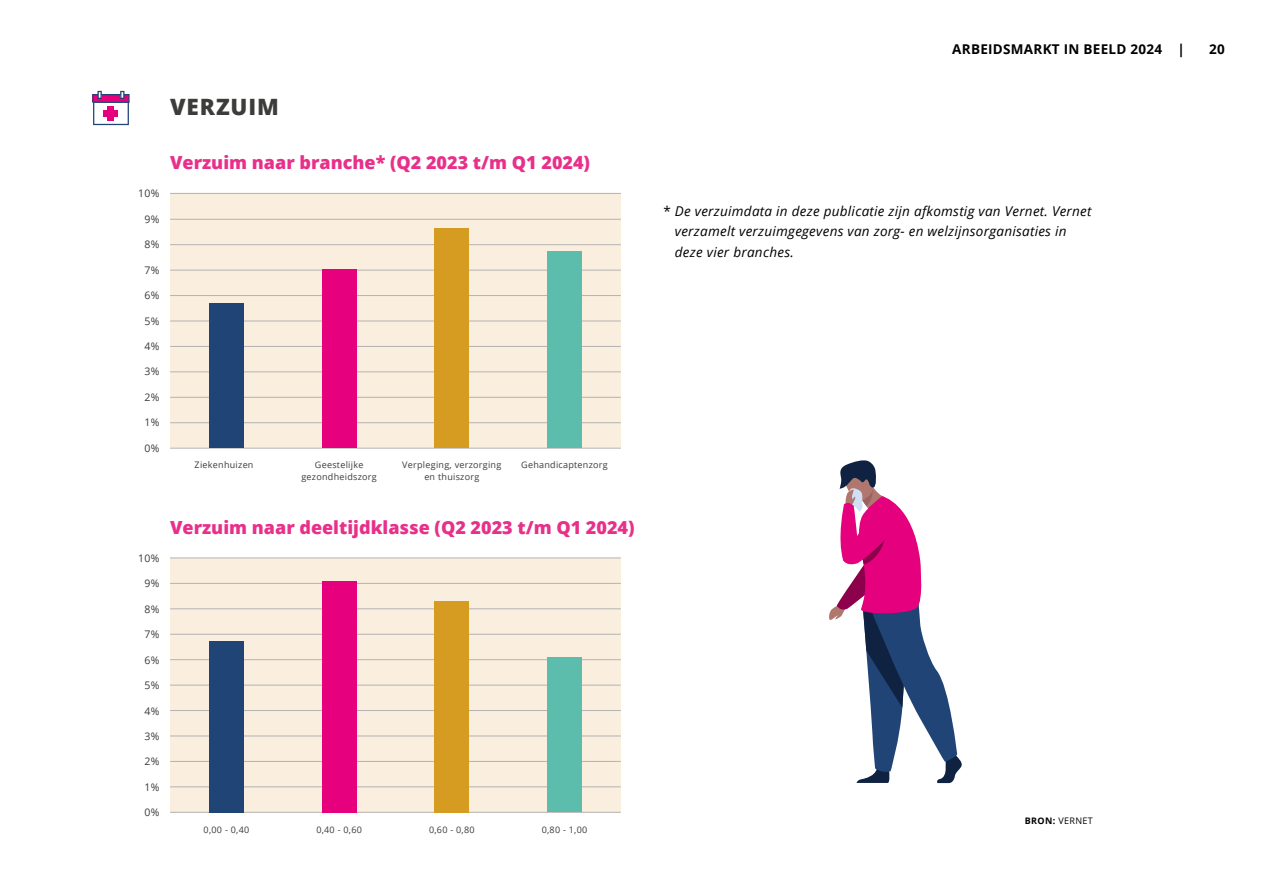
<style>
.page{position:relative;width:1263px;height:893px;background:#fff}
.page>*{position:absolute;margin:0;border:0;box-sizing:border-box;transform-origin:0 0}
.t1{font:800 22.5px "Open Sans";letter-spacing:.04em;color:#3c3c3b}
.t2{font:800 18px "Open Sans";color:#e8308a}
.t3{font:italic 13.5px/20.2px "Open Sans";letter-spacing:.02em;color:#000}
.t4{font:700 13.5px "Open Sans";letter-spacing:.02em;color:#000}
.t5{font:10.5px "Open Sans";color:#3c3c3b}
.t6{font:9px/12px "Open Sans";letter-spacing:.03em;color:#3c3c3b;text-align:center}
.t7{font:9px "Open Sans";letter-spacing:.04em;color:#000}
.s1{font-style:normal}
.s2{font-weight:700}
</style>
<div class="page">
<svg style="left:92px;top:91px;width:38px;height:34px"></svg>
<div style="left:170px;top:193px;width:451px;height:255px;background:#faefdf"></div>
<div style="left:170px;top:558px;width:451px;height:254px;background:#faefdf"></div>
<hr style="left:170px;top:448px;width:451px;height:1px;background:#b3b2b2">
<hr style="left:170px;top:812px;width:451px;height:1px;background:#b3b2b2">
<hr style="left:170px;top:193px;width:451px;height:1px;background:#b3b2b2">
<hr style="left:170px;top:558px;width:451px;height:1px;background:#b3b2b2">
<hr style="left:170px;top:244px;width:451px;height:1px;background:#b3b2b2">
<hr style="left:170px;top:609px;width:451px;height:1px;background:#b3b2b2">
<hr style="left:170px;top:219px;width:451px;height:1px;background:#b3b2b2">
<hr style="left:170px;top:583px;width:451px;height:1px;background:#b3b2b2">
<hr style="left:170px;top:270px;width:451px;height:1px;background:#b3b2b2">
<hr style="left:170px;top:634px;width:451px;height:1px;background:#b3b2b2">
<hr style="left:170px;top:295px;width:451px;height:1px;background:#b3b2b2">
<hr style="left:170px;top:659px;width:451px;height:1px;background:#b3b2b2">
<hr style="left:170px;top:321px;width:451px;height:1px;background:#b3b2b2">
<hr style="left:170px;top:685px;width:451px;height:1px;background:#b3b2b2">
<hr style="left:170px;top:346px;width:451px;height:1px;background:#b3b2b2">
<hr style="left:170px;top:710px;width:451px;height:1px;background:#b3b2b2">
<hr style="left:170px;top:372px;width:451px;height:1px;background:#b3b2b2">
<hr style="left:170px;top:736px;width:451px;height:1px;background:#b3b2b2">
<hr style="left:170px;top:397px;width:451px;height:1px;background:#b3b2b2">
<hr style="left:170px;top:761px;width:451px;height:1px;background:#b3b2b2">
<hr style="left:170px;top:422px;width:451px;height:1px;background:#b3b2b2">
<hr style="left:170px;top:787px;width:451px;height:1px;background:#b3b2b2">
<div style="left:209px;top:303px;width:34px;height:145px;background:#214476"></div>
<div style="left:209px;top:641px;width:34px;height:171px;background:#214476"></div>
<div style="left:322px;top:269px;width:34px;height:179px;background:#e6007d"></div>
<div style="left:322px;top:581px;width:34px;height:231px;background:#e6007d"></div>
<div style="left:435px;top:228px;width:34px;height:220px;background:#d59c21"></div>
<div style="left:435px;top:601px;width:34px;height:211px;background:#d59c21"></div>
<div style="left:547px;top:251px;width:34px;height:197px;background:#5dbdac"></div>
<div style="left:547px;top:658px;width:34px;height:154px;background:#5dbdac"></div>
<svg style="left:829px;top:460px;width:132px;height:323px"></svg>
<h1 class="t1" style="left:170px;top:89px;width:110px">VERZUIM</h1>
<p class="t5" style="left:138px;top:186px;width:23px">10%</p>
<p class="t5" style="left:144px;top:212px;width:16px">9%</p>
<p class="t5" style="left:144px;top:237px;width:16px">8%</p>
<p class="t5" style="left:144px;top:263px;width:16px">7%</p>
<p class="t5" style="left:144px;top:288px;width:16px">6%</p>
<p class="t5" style="left:144px;top:314px;width:16px">5%</p>
<p class="t5" style="left:144px;top:339px;width:16px">4%</p>
<p class="t5" style="left:144px;top:364px;width:16px">3%</p>
<p class="t5" style="left:144px;top:390px;width:16px">2%</p>
<p class="t5" style="left:144px;top:415px;width:16px">1%</p>
<p class="t5" style="left:144px;top:441px;width:16px">0%</p>
<h2 class="t2" style="left:170px;top:149px;width:421px">Verzuim naar branche* (Q2 2023 t/m Q1 2024)</h2>
<p class="t6" style="left:195px;top:459px;width:60px">Ziekenhuizen</p>
<p class="t6" style="left:301px;top:459px;width:77px">Geestelijke gezondheidszorg</p>
<p class="t6" style="left:402px;top:459px;width:101px">Verpleging, verzorging en thuiszorg</p>
<p class="t6" style="left:521px;top:459px;width:88px">Gehandicaptenzorg</p>
<p class="t5" style="left:138px;top:551px;width:23px">10%</p>
<p class="t5" style="left:144px;top:576px;width:16px">9%</p>
<p class="t5" style="left:144px;top:602px;width:16px">8%</p>
<p class="t5" style="left:144px;top:627px;width:16px">7%</p>
<p class="t5" style="left:144px;top:653px;width:16px">6%</p>
<p class="t5" style="left:144px;top:678px;width:16px">5%</p>
<p class="t5" style="left:144px;top:703px;width:16px">4%</p>
<p class="t5" style="left:144px;top:729px;width:16px">3%</p>
<p class="t5" style="left:144px;top:754px;width:16px">2%</p>
<p class="t5" style="left:144px;top:780px;width:16px">1%</p>
<p class="t5" style="left:144px;top:805px;width:16px">0%</p>
<h2 class="t2" style="left:170px;top:513px;width:466px">Verzuim naar deeltijdklasse (Q2 2023 t/m Q1 2024)</h2>
<p class="t6" style="left:204px;top:823px;width:47px">0,00 - 0,40</p>
<p class="t6" style="left:316px;top:823px;width:47px">0,40 - 0,60</p>
<p class="t6" style="left:429px;top:823px;width:47px">0,60 - 0,80</p>
<p class="t6" style="left:542px;top:823px;width:47px">0,80 - 1,00</p>
<p class="t4" style="left:952px;top:40px;width:234px">ARBEIDSMARKT IN BEELD 2024 |</p>
<p class="t4" style="left:1209px;top:40px;width:17px">20</p>
<p class="t3" style="left:675px;top:201px;width:418px;text-indent:-12px"><span class="s1">*</span> De verzuimdata in deze publicatie zijn afkomstig van Vernet. Vernet verzamelt verzuimgegevens van zorg- en welzijnsorganisaties in deze vier branches.</p>
<p class="t7" style="left:1025px;top:814px;width:70px"><span class="s2">BRON:</span> VERNET</p>
</div>
